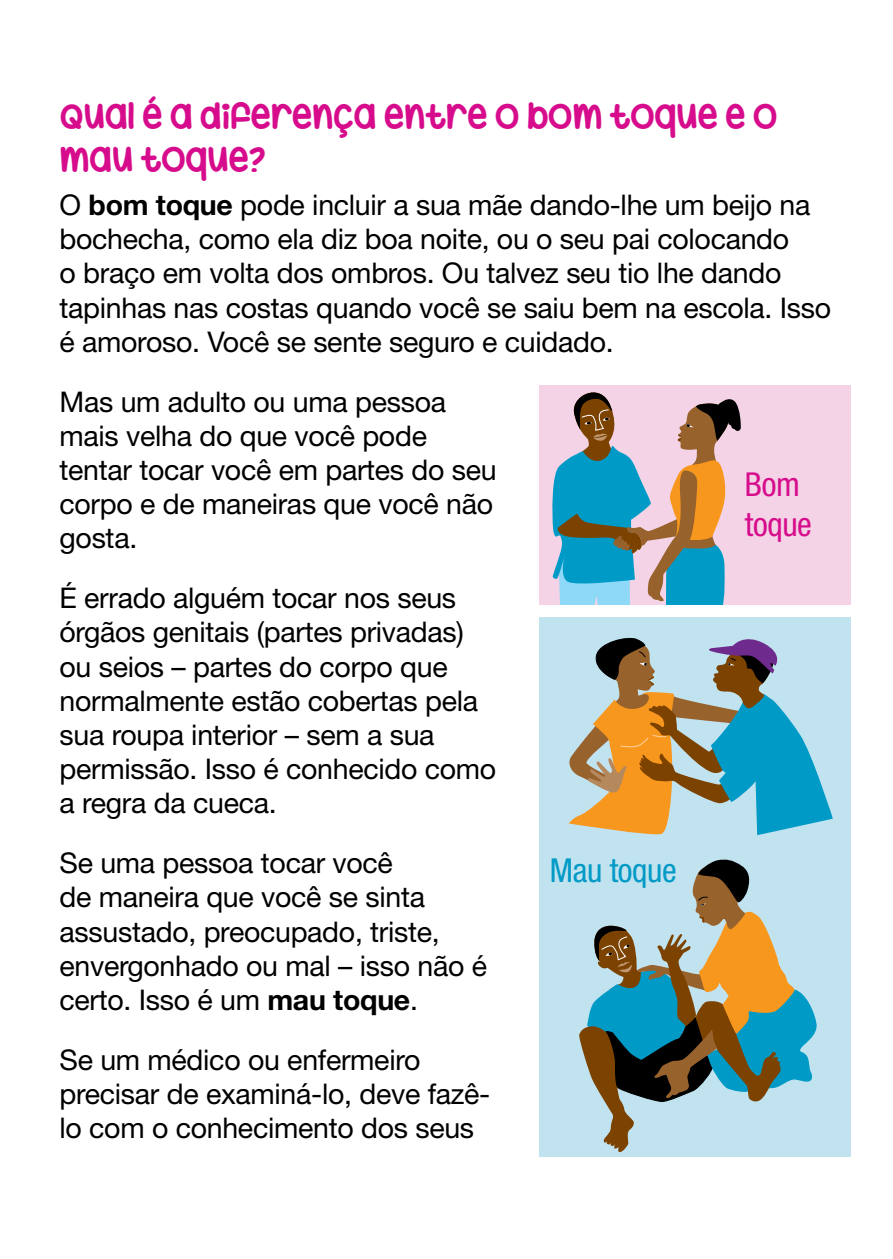
<style>
.page{position:relative;width:893px;height:1259px;background:#fff}
.page>*{position:absolute;margin:0;border:0;box-sizing:border-box;transform-origin:0 0}
.t1{font:36px/43.2px "Mf Hug Me Tight";letter-spacing:-.01em;color:#d60c8c}
.t2{font:condensed 33px/39.6px "Helvetica Neue";letter-spacing:-.01em;color:#d60c8c}
.t3{font:condensed 33px "Helvetica Neue";letter-spacing:-.01em;color:#009ac7}
.t4{font:28.5px/34.2px "Helvetica Neue";letter-spacing:-.01em;color:#000}
.s1{font-weight:700}
</style>
<div class="page">
<div style="left:539px;top:617px;width:311px;height:540px;background:#c1e2ef"></div>
<svg style="left:579px;top:859px;width:238px;height:293px"></svg>
<svg style="left:568px;top:637px;width:265px;height:199px"></svg>
<div style="left:539px;top:385px;width:311px;height:219px;background:#f3d3e5"></div>
<svg style="left:552px;top:392px;width:189px;height:212px"></svg>
<p class="t1" style="left:60px;top:95px;width:720px">QUAL É A DIFERENÇA ENTRE O BOM TOQUE E O<br>MAU TOQUE?</p>
<p class="t4" style="left:60px;top:187px;width:773px">O <span class="s1">bom toque</span> pode incluir a sua mãe dando-lhe um beijo na bochecha, como ela diz boa noite, ou o seu pai colocando<br>o braço em volta dos ombros. Ou talvez seu tio lhe dando tapinhas nas costas quando você se saiu bem na escola. Isso é amoroso. Você se sente seguro e cuidado.</p>
<p class="t4" style="left:60px;top:384px;width:439px">Mas um adulto ou uma pessoa mais velha do que você pode tentar tocar você em partes do seu corpo e de maneiras que você não gosta.</p>
<p class="t4" style="left:60px;top:580px;width:438px">É errado alguém tocar nos seus órgãos genitais (partes privadas) ou seios – partes do corpo que normalmente estão cobertas pela sua roupa interior – sem a sua permissão. Isso é conhecido como a regra da cueca.</p>
<p class="t4" style="left:60px;top:845px;width:429px">Se uma pessoa tocar você<br>de maneira que você se sinta assustado, preocupado, triste, envergonhado ou mal – isso não é certo. Isso é um <span class="s1">mau toque</span>.</p>
<p class="t4" style="left:60px;top:1042px;width:432px">Se um médico ou enfermeiro precisar de examiná-lo, deve fazê&shy;lo com o conhecimento dos seus</p>
<p class="t2" style="left:745px;top:465px;width:69px">Bom toque</p>
<p class="t3" style="left:550px;top:850px;width:128px">Mau toque</p>
</div>
